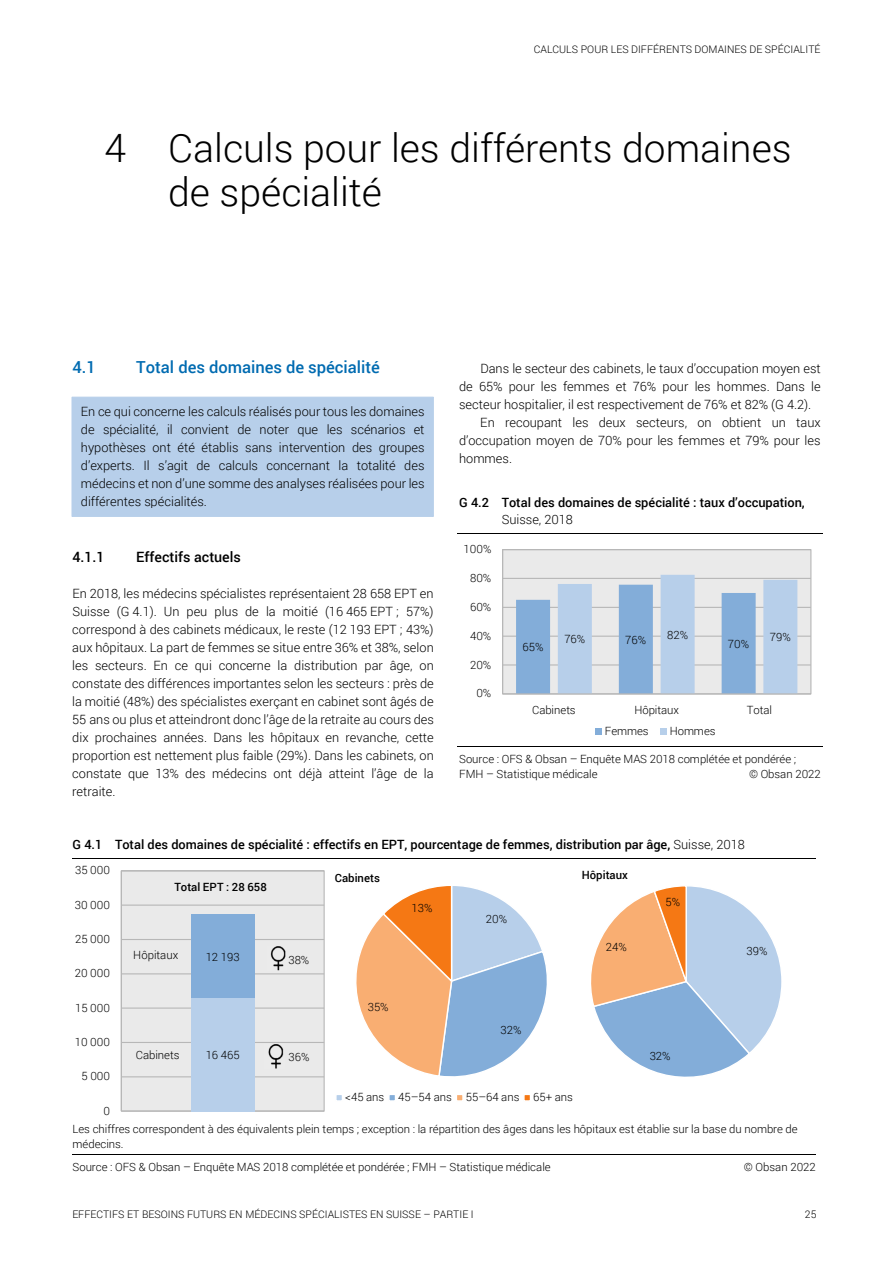
<style>
.page{position:relative;width:893px;height:1263px;background:#fff}
.page>*{position:absolute;margin:0;border:0;box-sizing:border-box;transform-origin:0 0}
.t1{font:300 39px/43.5px "Roboto";color:#000}
.t2{font:500 16.5px "Roboto";color:#006bb1}
.t3{font:500 14.25px "Roboto";color:#000}
.t4{font:300 12.75px/18px "Roboto";color:#000;text-align:justify}
.t5{font:500 12.75px/17.1px "Roboto";letter-spacing:-.005em;color:#000}
.t6{font:300 11.4px/14.7px "Roboto";color:#000}
.t7{font:500 11.4px "Roboto";letter-spacing:.005em;color:#000}
.t8{font:300 10.5px "Roboto";color:#000}
.s1{font-weight:300}
</style>
<div class="page">
<hr style="left:457px;top:533px;width:366px;height:1px;background:#000">
<hr style="left:457px;top:746px;width:366px;height:1px;background:#000">
<div style="left:503px;top:550px;width:308px;height:144px;background:#eaeaea"></div>
<hr style="left:503px;top:664px;width:308px;height:1px;background:#b7b7b7">
<hr style="left:503px;top:636px;width:308px;height:1px;background:#b7b7b7">
<hr style="left:503px;top:607px;width:308px;height:1px;background:#b7b7b7">
<hr style="left:503px;top:578px;width:308px;height:1px;background:#b7b7b7">
<div style="left:502px;top:549px;width:309px;height:145px;border:1px solid #b7b7b7"></div>
<svg style="left:516px;top:575px;width:281px;height:118px"></svg>
<hr style="left:502px;top:550px;width:1px;height:144px;background:#b7b7b7">
<hr style="left:503px;top:693px;width:308px;height:1px;background:#b7b7b7">
<div style="left:595px;top:728px;width:7px;height:7px;background:#83add9"></div>
<div style="left:660px;top:728px;width:7px;height:7px;background:#b7cfea"></div>
<div style="left:72px;top:397px;width:362px;height:120px;background:#b7cfea"></div>
<hr style="left:73px;top:858px;width:743px;height:1px;background:#000">
<hr style="left:73px;top:1154px;width:743px;height:1px;background:#000">
<div style="left:121px;top:871px;width:203px;height:240px;background:#eaeaea"></div>
<hr style="left:121px;top:1076px;width:203px;height:1px;background:#b7b7b7">
<hr style="left:121px;top:1042px;width:203px;height:1px;background:#b7b7b7">
<hr style="left:121px;top:1007px;width:203px;height:2px;background:#b7b7b7">
<hr style="left:121px;top:973px;width:203px;height:1px;background:#b7b7b7">
<hr style="left:121px;top:939px;width:203px;height:1px;background:#b7b7b7">
<hr style="left:121px;top:904px;width:203px;height:2px;background:#b7b7b7">
<div style="left:121px;top:870px;width:204px;height:242px;border:1px solid #b7b7b7"></div>
<div style="left:191px;top:998px;width:63px;height:113px;background:#b7cfea"></div>
<div style="left:191px;top:914px;width:63px;height:84px;background:#83add9"></div>
<hr style="left:121px;top:871px;width:1px;height:240px;background:#b7b7b7">
<img style="left:270px;top:946px;width:16px;height:25px">
<img style="left:268px;top:1044px;width:16px;height:25px">
<svg style="left:356px;top:886px;width:191px;height:191px"></svg>
<svg style="left:336px;top:1095px;width:6px;height:6px"></svg>
<svg style="left:389px;top:1095px;width:6px;height:6px"></svg>
<svg style="left:457px;top:1095px;width:6px;height:6px"></svg>
<svg style="left:524px;top:1095px;width:6px;height:6px"></svg>
<svg style="left:591px;top:886px;width:191px;height:191px"></svg>
<p class="t8" style="left:534px;top:42px;width:288px">CALCULS POUR LES DIFFÉRENTS DOMAINES DE SPÉCIALITÉ</p>
<h1 class="t1" style="left:168px;top:125px;width:625px;text-indent:-64px">4 Calculs pour les différents domaines de spécialité</h1>
<h2 class="t2" style="left:72px;top:355px;width:25px">4.1</h2>
<h2 class="t2" style="left:136px;top:355px;width:245px">Total des domaines de spécialité</h2>
<p class="t4" style="left:81px;top:402px;width:345px">En ce qui concerne les calculs réalisés pour tous les domaines de spécialité, il convient de noter que les scénarios et hypothèses ont été établis sans intervention des groupes d’experts. Il s’agit de calculs concernant la totalité des médecins et non d’une somme des analyses réalisées pour les différentes spécialités.</p>
<h3 class="t3" style="left:72px;top:547px;width:34px">4.1.1</h3>
<h3 class="t3" style="left:136px;top:547px;width:106px">Effectifs actuels</h3>
<p class="t4" style="left:72px;top:584px;width:363px">En 2018, les médecins spécialistes représentaient 28 658 EPT en Suisse (G 4.1). Un peu plus de la moitié (16 465 EPT ; 57%) correspond à des cabinets médicaux, le reste (12 193 EPT ; 43%) aux hôpitaux. La part de femmes se situe entre 36% et 38%, selon les secteurs. En ce qui concerne la distribution par âge, on constate des différences importantes selon les secteurs : près de la moitié (48%) des spécialistes exerçant en cabinet sont âgés de 55 ans ou plus et atteindront donc l’âge de la retraite au cours des dix prochaines années. Dans les hôpitaux en revanche, cette proportion est nettement plus faible (29%). Dans les cabinets, on constate que 13% des médecins ont déjà atteint l’âge de la retraite.</p>
<p class="t4" style="left:459px;top:359px;width:363px;text-indent:21px">Dans le secteur des cabinets, le taux d’occupation moyen est de 65% pour les femmes et 76% pour les hommes. Dans le secteur hospitalier, il est respectivement de 76% et 82% (G 4.2).</p>
<p class="t4" style="left:459px;top:413px;width:363px;text-indent:21px">En recoupant les deux secteurs, on obtient un taux d’occupation moyen de 70% pour les femmes et 79% pour les hommes.</p>
<p class="t5" style="left:502px;top:493px;width:305px;text-indent:-42px">G 4.2 Total des domaines de spécialité : taux d’occupation,<br><span class="s1">Suisse, 2018</span></p>
<p class="t6" style="left:464px;top:541px;width:29px">100%</p>
<p class="t6" style="left:470px;top:570px;width:23px">80%</p>
<p class="t6" style="left:470px;top:599px;width:23px">60%</p>
<p class="t6" style="left:470px;top:628px;width:23px">40%</p>
<p class="t6" style="left:470px;top:657px;width:23px">20%</p>
<p class="t6" style="left:476px;top:686px;width:16px">0%</p>
<p class="t6" style="left:522px;top:640px;width:22px">65%</p>
<p class="t6" style="left:564px;top:632px;width:22px">76%</p>
<p class="t6" style="left:625px;top:632px;width:22px">76%</p>
<p class="t6" style="left:667px;top:627px;width:22px">82%</p>
<p class="t6" style="left:770px;top:630px;width:22px">79%</p>
<p class="t6" style="left:728px;top:636px;width:23px">70%</p>
<p class="t6" style="left:532px;top:702px;width:45px">Cabinets</p>
<p class="t6" style="left:634px;top:702px;width:46px">Hôpitaux</p>
<p class="t6" style="left:747px;top:702px;width:27px">Total</p>
<p class="t6" style="left:605px;top:724px;width:45px">Femmes</p>
<p class="t6" style="left:670px;top:724px;width:47px">Hommes</p>
<p class="t6" style="left:459px;top:751px;width:339px">Source : OFS &amp; Obsan – Enquête MAS 2018 complétée et pondérée ;<br>FMH – Statistique médicale</p>
<p class="t6" style="left:749px;top:766px;width:73px">© Obsan 2022</p>
<p class="t5" style="left:73px;top:835px;width:674px">G 4.1 Total des domaines de spécialité : effectifs en EPT, pourcentage de femmes, distribution par âge, <span class="s1">Suisse, 2018</span></p>
<p class="t6" style="left:75px;top:863px;width:36px">35 000</p>
<p class="t6" style="left:75px;top:897px;width:37px">30 000</p>
<p class="t6" style="left:75px;top:931px;width:36px">25 000</p>
<p class="t6" style="left:75px;top:966px;width:37px">20 000</p>
<p class="t6" style="left:75px;top:1000px;width:36px">15 000</p>
<p class="t6" style="left:75px;top:1034px;width:37px">10 000</p>
<p class="t6" style="left:81px;top:1068px;width:30px">5 000</p>
<p class="t6" style="left:103px;top:1103px;width:8px">0</p>
<p class="t7" style="left:174px;top:878px;width:94px">Total EPT : 28 658</p>
<p class="t6" style="left:133px;top:948px;width:46px">Hôpitaux</p>
<p class="t6" style="left:206px;top:949px;width:35px">12 193</p>
<p class="t6" style="left:288px;top:952px;width:22px">38%</p>
<p class="t6" style="left:136px;top:1048px;width:45px">Cabinets</p>
<p class="t6" style="left:206px;top:1047px;width:35px">16 465</p>
<p class="t6" style="left:289px;top:1049px;width:22px">36%</p>
<p class="t7" style="left:335px;top:870px;width:46px">Cabinets</p>
<p class="t6" style="left:412px;top:901px;width:22px">13%</p>
<p class="t6" style="left:368px;top:1000px;width:22px">35%</p>
<p class="t6" style="left:486px;top:911px;width:23px">20%</p>
<p class="t6" style="left:500px;top:1022px;width:22px">32%</p>
<p class="t7" style="left:582px;top:867px;width:48px">Hôpitaux</p>
<p class="t6" style="left:606px;top:939px;width:22px">24%</p>
<p class="t6" style="left:345px;top:1089px;width:41px">&lt;45 ans</p>
<p class="t6" style="left:398px;top:1089px;width:55px">45–54 ans</p>
<p class="t6" style="left:466px;top:1089px;width:55px">55–64 ans</p>
<p class="t6" style="left:533px;top:1089px;width:41px">65+ ans</p>
<p class="t6" style="left:666px;top:894px;width:16px">5%</p>
<p class="t6" style="left:650px;top:1048px;width:22px">32%</p>
<p class="t6" style="left:746px;top:943px;width:22px">39%</p>
<p class="t6" style="left:73px;top:1121px;width:727px">Les chiffres correspondent à des équivalents plein temps ; exception : la répartition des âges dans les hôpitaux est établie sur la base du nombre de médecins.</p>
<p class="t6" style="left:73px;top:1159px;width:480px">Source : OFS &amp; Obsan – Enquête MAS 2018 complétée et pondérée ; FMH – Statistique médicale</p>
<p class="t6" style="left:744px;top:1159px;width:73px">© Obsan 2022</p>
<p class="t8" style="left:72px;top:1207px;width:403px">EFFECTIFS ET BESOINS FUTURS EN MÉDECINS SPÉCIALISTES EN SUISSE – PARTIE I</p>
<p class="t8" style="left:805px;top:1207px;width:13px">25</p>
</div>
